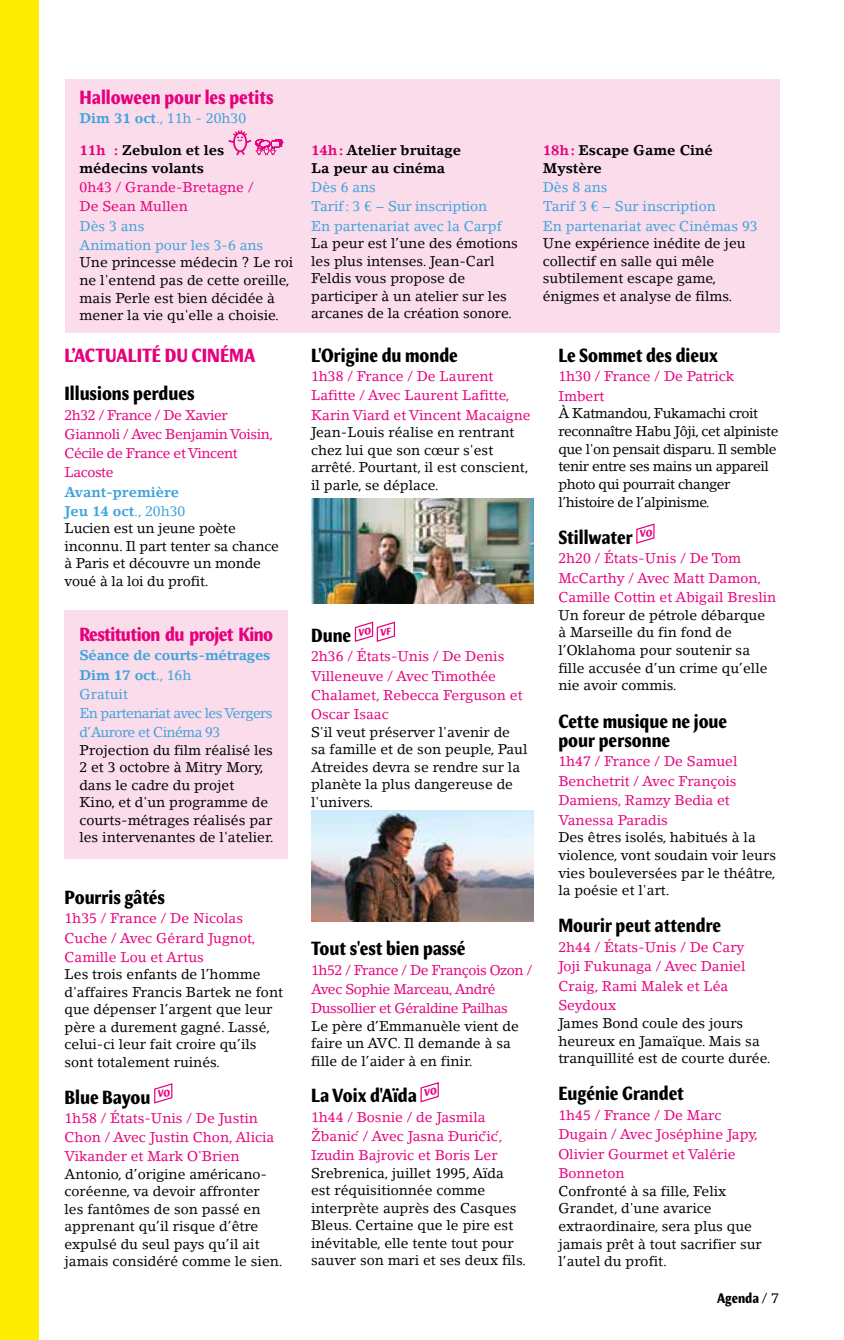
<style>
.page{position:relative;width:844px;height:1340px;background:#fff}
.page>*{position:absolute;margin:0;border:0;box-sizing:border-box;transform-origin:0 0}
.t1{font:700 condensed 19.25px/19.4px "Meadow Pro";color:#000}
.t2{font:700 condensed 19.25px "Meadow Pro";color:#e6007d}
.t3{font:700 condensed 19.25px "Meadow Pro";letter-spacing:-.03em;color:#e6007d}
.t4{font:14px/17.5px "Lino Letter";color:#000}
.t5{font:14px/19.2px "Lino Letter";color:#e6007d}
.t6{font:14px/17.7px "Lino Letter";letter-spacing:-.03em;color:#000}
.t7{font:14px/19.2px "Lino Letter";color:#3ea3dc}
.t8{font:14px/19.2px "Lino Letter";letter-spacing:-.03em;color:#e6007d}
.t9{font:700 14px/17.5px "Lino Letter";color:#000}
.t10{font:14px/19.2px "Lino Letter";letter-spacing:-.04em;color:#3ea3dc}
.t11{font:700 14px/19.2px "Lino Letter";color:#3ea3dc}
.t12{font:700 condensed 14px "Meadow Pro";color:#000}
.t13{font:700 condensed 9.97px "Meadow Pro";color:#e6007d}
.s1{font-weight:700}
.s2{color:#e6007d}
.s3{font-weight:400}
.s4{font-family:"Lino Letter";font-weight:400;font-stretch:normal}
</style>
<div class="page">
<img style="left:311px;top:498px;width:222px;height:105px">
<svg style="left:354px;top:621px;width:41px;height:21px"></svg>
<img style="left:311px;top:810px;width:222px;height:111px">
<div style="left:65px;top:79px;width:714px;height:253px;background:#fadceb"></div>
<svg style="left:228px;top:130px;width:54px;height:26px"></svg>
<div style="left:64px;top:610px;width:224px;height:248px;background:#fadceb"></div>
<div style="left:0;top:0;width:39px;height:1339px;background:#ffed00"></div>
<svg style="left:420px;top:1082px;width:19px;height:21px"></svg>
<svg style="left:154px;top:1083px;width:19px;height:21px"></svg>
<svg style="left:636px;top:523px;width:19px;height:21px"></svg>
<h1 class="t2" style="left:79px;top:86px;width:196px">Halloween pour les petits</h1>
<p class="t7" style="left:79px;top:108px;width:168px"><span class="s1">Dim 31 oct</span>., 11h - 20h30</p>
<p class="t9" style="left:79px;top:142px;width:146px"><span class="s2">11h :</span> Zebulon et les médecins volants</p>
<p class="t5" style="left:79px;top:178px;width:175px">0h43 / Grande-Bretagne /<br>De Sean Mullen</p>
<p class="t7" style="left:79px;top:216px;width:185px">Dès 3 ans<br>Animation pour les 3-6 ans</p>
<p class="t4" style="left:79px;top:254px;width:215px">Une princesse médecin ? Le roi ne l'entend pas de cette oreille, mais Perle est bien décidée à mener la vie qu'elle a choisie.</p>
<h1 class="t2" style="left:64px;top:344px;width:192px">L’ACTUALITÉ DU CINÉMA</h1>
<h1 class="t1" style="left:64px;top:384px;width:132px">Illusions perdues</h1>
<p class="t8" style="left:64px;top:405px;width:210px">2h32 / France / De Xavier<br>Giannoli / Avec Benjamin Voisin,<br>Cécile de France et Vincent<br>Lacoste</p>
<p class="t11" style="left:64px;top:482px;width:122px">Avant-première<br>Jeu 14 oct<span class="s3">., 20h30</span></p>
<p class="t4" style="left:64px;top:519px;width:216px">Lucien est un jeune poète inconnu. Il part tenter sa chance à Paris et découvre un monde voué à la loi du profit.</p>
<h1 class="t3" style="left:79px;top:623px;width:195px">Restitution du projet Kino</h1>
<p class="t10" style="left:79px;top:645px;width:195px"><span class="s1">Séance de courts-métrages<br>Dim 17 oct</span>., 16h<br>Gratuit<br>En partenariat avec les Vergers d’Aurore et Cinéma 93</p>
<p class="t4" style="left:79px;top:741px;width:196px">Projection du film réalisé les<br>2 et 3 octobre à Mitry Mory, dans le cadre du projet<br>Kino, et d'un programme de courts-métrages réalisés par les intervenantes de l'atelier.</p>
<h1 class="t1" style="left:64px;top:887px;width:102px">Pourris gâtés</h1>
<p class="t5" style="left:64px;top:908px;width:193px">1h35 / France / De Nicolas<br>Cuche / Avec Gérard Jugnot,<br>Camille Lou et Artus</p>
<p class="t4" style="left:64px;top:965px;width:220px">Les trois enfants de l’homme d'affaires Francis Bartek ne font que dépenser l’argent que leur père a durement gagné. Lassé, celui-ci leur fait croire qu’ils sont totalement ruinés.</p>
<h1 class="t1" style="left:64px;top:1087px;width:87px">Blue Bayou</h1>
<p class="t5" style="left:64px;top:1108px;width:211px">1h58 / États-Unis / De Justin<br>Chon / Avec Justin Chon, Alicia<br>Vikander et Mark O'Brien</p>
<p class="t4" style="left:64px;top:1165px;width:220px">Antonio, d’origine américano&shy;coréenne, va devoir affronter<br>les fantômes de son passé en apprenant qu’il risque d’être expulsé du seul pays qu’il ait jamais considéré comme le sien.</p>
<p class="t9" style="left:311px;top:142px;width:151px"><span class="s2">14h:</span> Atelier bruitage<br>La peur au cinéma</p>
<p class="t7" style="left:311px;top:178px;width:192px">Dès 6 ans<br>Tarif: 3 € − Sur inscription<br>En partenariat avec la Carpf</p>
<p class="t4" style="left:311px;top:234px;width:208px">La peur est l’une des émotions les plus intenses. Jean-Carl<br>Feldis vous propose de participer à un atelier sur les arcanes de la création sonore.</p>
<p class="t9" style="left:542px;top:142px;width:171px"><span class="s2">18h:</span> Escape Game Ciné<br>Mystère</p>
<p class="t7" style="left:542px;top:178px;width:216px">Dès 8 ans<br>Tarif 3 € − Sur inscription<br>En partenariat avec Cinémas 93</p>
<p class="t4" style="left:542px;top:234px;width:204px">Une expérience inédite de jeu collectif en salle qui mêle subtilement escape game, énigmes et analyse de films.</p>
<h1 class="t1" style="left:311px;top:345px;width:148px">L'Origine du monde</h1>
<p class="t5" style="left:311px;top:366px;width:221px">1h38 / France / De Laurent<br>Lafitte / Avec Laurent Lafitte,<br>Karin Viard et Vincent Macaigne</p>
<p class="t4" style="left:311px;top:423px;width:219px">Jean-Louis réalise en rentrant chez lui que son cœur s'est arrêté. Pourtant, il est conscient, il parle, se déplace.</p>
<h1 class="t1" style="left:311px;top:625px;width:42px">Dune</h1>
<p class="t13" style="left:357px;top:627px;width:34px;rotate:-6deg">VO VF</p>
<p class="t5" style="left:311px;top:646px;width:213px">2h36 / États-Unis / De Denis<br>Villeneuve / Avec Timothée<br>Chalamet, Rebecca Ferguson et<br>Oscar Isaac</p>
<p class="t4" style="left:311px;top:722px;width:218px">S'il veut préserver l'avenir de sa famille et de son peuple, Paul<br>Atreides devra se rendre sur la planète la plus dangereuse de l'univers.</p>
<h1 class="t1" style="left:311px;top:939px;width:156px">Tout s'est bien passé</h1>
<p class="t8" style="left:311px;top:960px;width:222px">1h52 / France / De François Ozon /<br>Avec Sophie Marceau, André<br>Dussollier et Géraldine Pailhas</p>
<p class="t4" style="left:311px;top:1016px;width:209px">Le père d’Emmanuèle vient de faire un AVC. Il demande à sa fille de l’aider à en finir.</p>
<h1 class="t1" style="left:311px;top:1086px;width:107px">La Voix d'Aïda</h1>
<p class="t5" style="left:311px;top:1107px;width:193px">1h44 / Bosnie / de Jasmila<br>Žbanic´ / Avec Jasna Đuricˇic´,<br>Izudin Bajrovic et Boris Ler</p>
<p class="t4" style="left:311px;top:1163px;width:216px">Srebrenica, juillet 1995, Aïda est réquisitionnée comme interprète auprès des Casques<br>Bleus. Certaine que le pire est inévitable, elle tente tout pour sauver son mari et ses deux fils.</p>
<h1 class="t1" style="left:558px;top:345px;width:161px">Le Sommet des dieux</h1>
<p class="t5" style="left:558px;top:366px;width:177px">1h30 / France / De Patrick<br>Imbert</p>
<p class="t6" style="left:558px;top:404px;width:221px">À Katmandou, Fukamachi croit reconnaître Habu Jôji, cet alpiniste que l'on pensait disparu. Il semble tenir entre ses mains un appareil photo qui pourrait changer l’histoire de l’alpinisme.</p>
<h1 class="t1" style="left:558px;top:527px;width:76px">Stillwater</h1>
<p class="t5" style="left:558px;top:548px;width:219px">2h20 / États-Unis / De Tom<br>McCarthy / Avec Matt Damon,<br>Camille Cottin et Abigail Breslin</p>
<p class="t4" style="left:558px;top:606px;width:211px">Un foreur de pétrole débarque à Marseille du fin fond de l’Oklahoma pour soutenir sa fille accusée d’un crime qu’elle nie avoir commis.</p>
<h1 class="t1" style="left:558px;top:711px;width:170px">Cette musique ne joue pour personne</h1>
<p class="t5" style="left:558px;top:751px;width:180px">1h47 / France / De Samuel<br>Benchetrit / Avec François<br>Damiens, Ramzy Bedia et<br>Vanessa Paradis</p>
<p class="t4" style="left:558px;top:828px;width:219px">Des êtres isolés, habitués à la violence, vont soudain voir leurs vies bouleversées par le théâtre, la poésie et l'art.</p>
<h1 class="t1" style="left:558px;top:916px;width:164px">Mourir peut attendre</h1>
<p class="t5" style="left:558px;top:937px;width:188px">2h44 / États-Unis / De Cary<br>Joji Fukunaga / Avec Daniel<br>Craig, Rami Malek et Léa<br>Seydoux</p>
<p class="t4" style="left:558px;top:1014px;width:214px">James Bond coule des jours heureux en Jamaïque. Mais sa tranquillité est de courte durée.</p>
<h1 class="t1" style="left:558px;top:1083px;width:127px">Eugénie Grandet</h1>
<p class="t5" style="left:558px;top:1104px;width:201px">1h45 / France / De Marc<br>Dugain / Avec Joséphine Japy,<br>Olivier Gourmet et Valérie<br>Bonneton</p>
<p class="t4" style="left:558px;top:1181px;width:205px">Confronté à sa fille, Felix<br>Grandet, d'une avarice extraordinaire, sera plus que jamais prêt à tout sacrifier sur l’autel du profit.</p>
<p class="t12" style="left:716px;top:1290px;width:63px">Agenda <span class="s4">/ 7</span></p>
</div>
